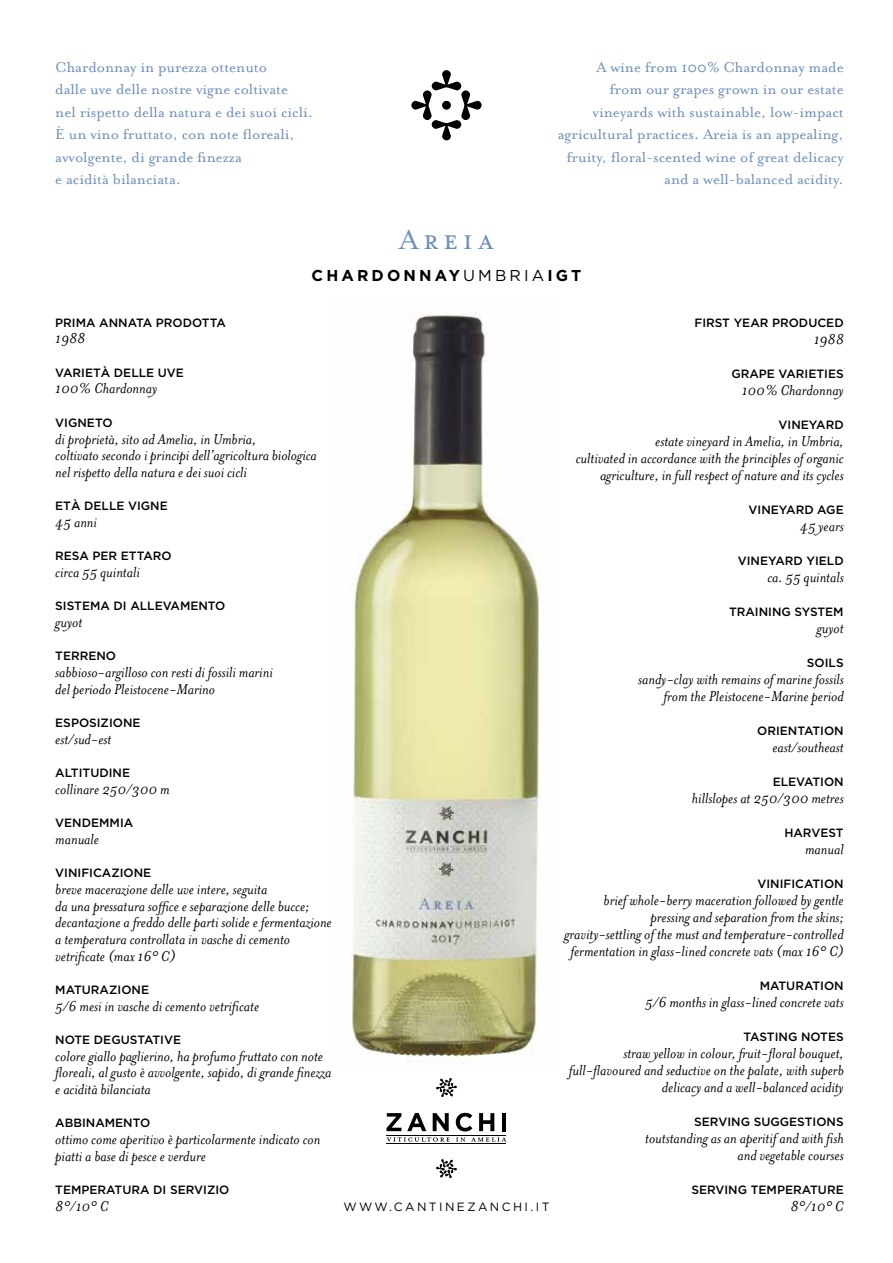
<style>
.page{position:relative;width:893px;height:1263px;background:#fff}
.page>*{position:absolute;margin:0;border:0;box-sizing:border-box;transform-origin:0 0}
.t1{font:31.5px "Mrs Eaves Small Caps OT";letter-spacing:.15em;color:#6b8dbe}
.t2{font:italic 16.5px/16.6px "Mrs Eaves OT";color:#000}
.t3{font:16.5px/22.5px "Mrs Eaves OT";color:#6b8dbe}
.t4{font:700 15.75px "Gotham HTF";letter-spacing:.2em;color:#000}
.t5{font:500 12px "Gotham HTF";color:#000}
.t6{font:12px "Gotham HTF";letter-spacing:.2em;color:#000}
.s1{font-weight:400}
</style>
<div class="page">
<img style="left:351px;top:311px;width:190px;height:751px">
<svg style="left:411px;top:70px;width:71px;height:70px"></svg>
<div style="left:442px;top:101px;width:9px;height:9px;background:#000;border-radius:50%"></div>
<svg style="left:436px;top:1159px;width:21px;height:19px"></svg>
<svg style="left:436px;top:1078px;width:21px;height:19px"></svg>
<svg style="left:386px;top:1113px;width:15px;height:18px"></svg>
<svg style="left:407px;top:1113px;width:19px;height:18px"></svg>
<svg style="left:433px;top:1113px;width:16px;height:18px"></svg>
<svg style="left:456px;top:1113px;width:16px;height:18px"></svg>
<svg style="left:479px;top:1113px;width:15px;height:18px"></svg>
<hr style="left:502px;top:1113px;width:4px;height:18px;background:#000">
<hr style="left:386px;top:1135px;width:120px;height:1px;background:#000">
<hr style="left:386px;top:1143px;width:120px;height:1px;background:#000">
<svg style="left:386px;top:1137px;width:64px;height:5px"></svg>
<svg style="left:456px;top:1137px;width:9px;height:5px"></svg>
<svg style="left:471px;top:1137px;width:35px;height:5px"></svg>
<p class="t3" style="left:55px;top:55px;width:259px">Chardonnay in purezza ottenuto<br>dalle uve delle nostre vigne coltivate<br>nel rispetto della natura e dei suoi cicli.<br>È un vino fruttato, con note floreali, avvolgente, di grande finezza<br>e acidità bilanciata.</p>
<p class="t3" style="left:558px;top:55px;width:287px;text-align:right">A wine from 100% Chardonnay made<br>from our grapes grown in our estate vineyards with sustainable, low-impact agricultural practices. Areia is an appealing, fruity, floral-scented wine of great delicacy and a well-balanced acidity.</p>
<h1 class="t1" style="left:399px;top:222px;width:96px">Areia</h1>
<p class="t4" style="left:312px;top:266px;width:271px">CHARDONNAY<span class="s1">UMBRIA</span>IGT</p>
<p class="t5" style="left:55px;top:316px;width:172px">PRIMA ANNATA PRODOTTA</p>
<p class="t2" style="left:55px;top:330px;width:31px">1988</p>
<p class="t5" style="left:55px;top:366px;width:130px">VARIETÀ DELLE UVE</p>
<p class="t2" style="left:55px;top:380px;width:103px">100% Chardonnay</p>
<p class="t5" style="left:55px;top:416px;width:59px">VIGNETO</p>
<p class="t2" style="left:55px;top:430px;width:263px">di proprietà, sito ad Amelia, in Umbria,<br>coltivato secondo i principi dell’agricoltura biologica nel rispetto della natura e dei suoi cicli</p>
<p class="t5" style="left:55px;top:499px;width:114px">ETÀ DELLE VIGNE</p>
<p class="t2" style="left:55px;top:514px;width:43px">45 anni</p>
<p class="t5" style="left:55px;top:549px;width:118px">RESA PER ETTARO</p>
<p class="t2" style="left:55px;top:564px;width:86px">circa 55 quintali</p>
<p class="t5" style="left:55px;top:599px;width:172px">SISTEMA DI ALLEVAMENTO</p>
<p class="t2" style="left:55px;top:614px;width:28px">guyot</p>
<p class="t5" style="left:55px;top:649px;width:62px">TERRENO</p>
<p class="t2" style="left:55px;top:664px;width:219px">sabbioso-argilloso con resti di fossili marini del periodo Pleistocene-Marino</p>
<p class="t5" style="left:55px;top:716px;width:87px">ESPOSIZIONE</p>
<p class="t2" style="left:55px;top:731px;width:58px">est/sud-est</p>
<p class="t5" style="left:55px;top:766px;width:76px">ALTITUDINE</p>
<p class="t2" style="left:55px;top:781px;width:116px">collinare 250/300 m</p>
<p class="t5" style="left:55px;top:816px;width:80px">VENDEMMIA</p>
<p class="t2" style="left:55px;top:831px;width:45px">manuale</p>
<p class="t5" style="left:55px;top:866px;width:98px">VINIFICAZIONE</p>
<p class="t2" style="left:55px;top:881px;width:278px">breve macerazione delle uve intere, seguita<br>da una pressatura soffice e separazione delle bucce; decantazione a freddo delle parti solide e fermentazione a temperatura controllata in vasche di cemento vetrificate (max 16° C)</p>
<p class="t5" style="left:55px;top:983px;width:95px">MATURAZIONE</p>
<p class="t2" style="left:55px;top:998px;width:205px">5/6 mesi in vasche di cemento vetrificate</p>
<p class="t5" style="left:55px;top:1033px;width:127px">NOTE DEGUSTATIVE</p>
<p class="t2" style="left:55px;top:1048px;width:278px">colore giallo paglierino, ha profumo fruttato con note floreali, al gusto è avvolgente, sapido, di grande finezza e acidità bilanciata</p>
<p class="t5" style="left:55px;top:1116px;width:97px">ABBINAMENTO</p>
<p class="t2" style="left:55px;top:1131px;width:267px">ottimo come aperitivo è particolarmente indicato con piatti a base di pesce e verdure</p>
<p class="t5" style="left:55px;top:1183px;width:176px">TEMPERATURA DI SERVIZIO</p>
<p class="t2" style="left:55px;top:1198px;width:55px">8°/10° C</p>
<p class="t6" style="left:343px;top:1200px;width:208px">WWW.CANTINEZANCHI.IT</p>
<p class="t5" style="left:694px;top:316px;width:151px">FIRST YEAR PRODUCED</p>
<p class="t2" style="left:814px;top:331px;width:31px">1988</p>
<p class="t5" style="left:731px;top:367px;width:114px">GRAPE VARIETIES</p>
<p class="t2" style="left:742px;top:382px;width:103px">100% Chardonnay</p>
<p class="t5" style="left:779px;top:418px;width:67px">VINEYARD</p>
<p class="t2" style="left:576px;top:433px;width:269px;text-align:right">estate vineyard in Amelia, in Umbria,<br>cultivated in accordance with the principles of organic agriculture, in full respect of nature and its cycles</p>
<p class="t5" style="left:749px;top:503px;width:97px">VINEYARD AGE</p>
<p class="t2" style="left:800px;top:518px;width:46px">45 years</p>
<p class="t5" style="left:738px;top:554px;width:107px">VINEYARD YIELD</p>
<p class="t2" style="left:767px;top:569px;width:78px">ca. 55 quintals</p>
<p class="t5" style="left:729px;top:605px;width:116px">TRAINING SYSTEM</p>
<p class="t2" style="left:817px;top:620px;width:28px">guyot</p>
<p class="t5" style="left:807px;top:656px;width:38px">SOILS</p>
<p class="t2" style="left:638px;top:671px;width:207px;text-align:right">sandy-clay with remains of marine fossils from the Pleistocene-Marine period</p>
<p class="t5" style="left:757px;top:724px;width:88px">ORIENTATION</p>
<p class="t2" style="left:772px;top:739px;width:73px">east/southeast</p>
<p class="t5" style="left:773px;top:775px;width:72px">ELEVATION</p>
<p class="t2" style="left:692px;top:790px;width:153px">hillslopes at 250/300 metres</p>
<p class="t5" style="left:784px;top:826px;width:61px">HARVEST</p>
<p class="t2" style="left:805px;top:841px;width:40px">manual</p>
<p class="t5" style="left:757px;top:877px;width:88px">VINIFICATION</p>
<p class="t2" style="left:564px;top:892px;width:281px;text-align:right">brief whole-berry maceration followed by gentle pressing and separation from the skins;<br>gravity-settling of the must and temperature-controlled fermentation in glass-lined concrete vats (max 16° C)</p>
<p class="t5" style="left:760px;top:979px;width:86px">MATURATION</p>
<p class="t2" style="left:645px;top:994px;width:200px">5/6 months in glass-lined concrete vats</p>
<p class="t5" style="left:743px;top:1030px;width:102px">TASTING NOTES</p>
<p class="t2" style="left:569px;top:1045px;width:276px;text-align:right">straw yellow in colour, fruit-floral bouquet, full-flavoured and seductive on the palate, with superb delicacy and a well-balanced acidity</p>
<p class="t5" style="left:694px;top:1115px;width:151px">SERVING SUGGESTIONS</p>
<p class="t2" style="left:645px;top:1130px;width:200px;text-align:right">toutstanding as an aperitif and with fish and vegetable courses</p>
<p class="t5" style="left:691px;top:1183px;width:154px">SERVING TEMPERATURE</p>
<p class="t2" style="left:790px;top:1198px;width:55px">8°/10° C</p>
</div>
